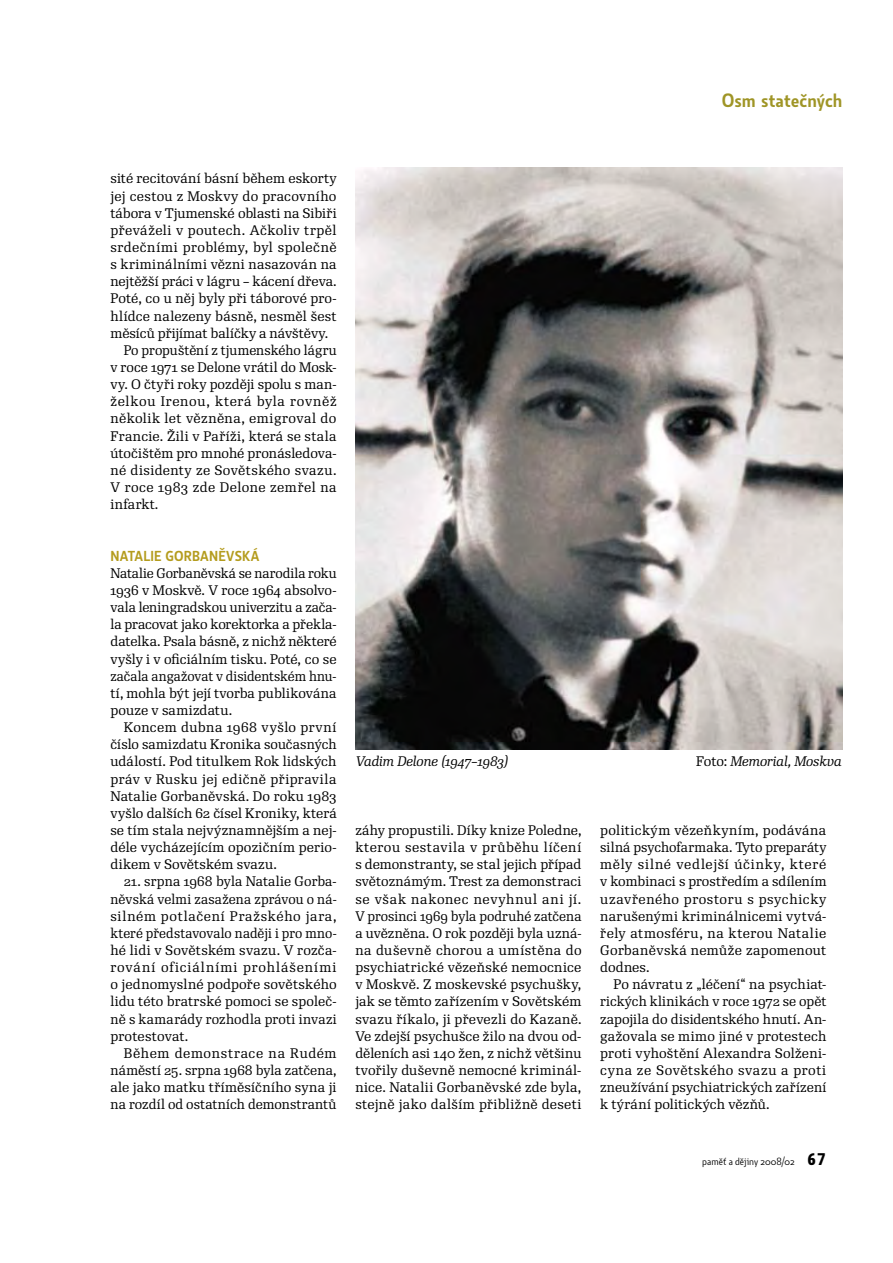
<style>
.page{position:relative;width:893px;height:1263px;background:#fff}
.page>*{position:absolute;margin:0;border:0;box-sizing:border-box;transform-origin:0 0}
.t1{font:600 18.75px "Botanika Std";color:#9f9526}
.t2{font:600 14.1px "Botanika Std";letter-spacing:.015em;color:#b49c1e}
.t3{font:13.35px/17.1px "Re Public Std";letter-spacing:.015em;color:#000;text-align:justify}
.t4{font:italic 13.35px "Re Public Std";letter-spacing:-.005em;color:#000}
.t5{font:13.35px "Re Public Std";letter-spacing:-.005em;color:#000}
.t6{font:13.35px "Re Public Std";letter-spacing:.035em;color:#000}
.t7{font:13.35px "Re Public Std";letter-spacing:.045em;color:#000}
.t8{font:10.2px "Botanika Std";color:#000}
.s1{font-style:normal}
.s2{font-family:"Botanika Mono";font-weight:700;font-size:16.35px}
</style>
<div class="page">
<img style="left:356px;top:167px;width:486px;height:582px">
<h1 class="t1" style="left:722px;top:93px;width:122px">Osm statečných</h1>
<p class="t3" style="left:110px;top:171px;width:228px">sité recitování básní během eskorty</p>
<p class="t3" style="left:110px;top:188px;width:228px">jej cestou z Moskvy do pracovního</p>
<p class="t3" style="left:110px;top:205px;width:228px">tábora v Tjumenské oblasti na Sibiři</p>
<p class="t3" style="left:110px;top:222px;width:228px">převáželi v poutech. Ačkoliv trpěl</p>
<p class="t6" style="left:110px;top:241px;width:228px">srdečními problémy, byl společně</p>
<p class="t3" style="left:110px;top:257px;width:228px">s kriminálními vězni nasazován na</p>
<p class="t3" style="left:110px;top:274px;width:228px">nejtěžší práci v lágru – kácení dřeva.</p>
<p class="t3" style="left:110px;top:291px;width:228px">Poté, co u něj byly při táborové pro-</p>
<p class="t3" style="left:110px;top:308px;width:228px">hlídce nalezeny básně, nesměl šest</p>
<p class="t5" style="left:110px;top:327px;width:219px">měsíců přijímat balíčky a návštěvy.</p>
<p class="t3" style="left:124px;top:342px;width:214px">Po propuštění z tjumenského lágru</p>
<p class="t3" style="left:110px;top:360px;width:228px">v roce 1971 se Delone vrátil do Mosk-</p>
<p class="t3" style="left:110px;top:377px;width:228px">vy. O čtyři roky později spolu s man-</p>
<p class="t7" style="left:110px;top:396px;width:228px">želkou Irenou, která byla rovněž</p>
<p class="t3" style="left:110px;top:411px;width:228px">několik let vězněna, emigroval do</p>
<p class="t3" style="left:110px;top:428px;width:227px">Francie. Žili v Paříži, která se stala</p>
<p class="t3" style="left:110px;top:445px;width:228px">útočištěm pro mnohé pronásledova-</p>
<p class="t3" style="left:110px;top:462px;width:228px">né disidenty ze Sovětského svazu.</p>
<p class="t3" style="left:110px;top:480px;width:228px">V roce 1983 zde Delone zemřel na</p>
<p class="t3" style="left:110px;top:497px;width:50px">infarkt.</p>
<p class="t2" style="left:110px;top:550px;width:150px">NATALIE GORBANĚVSKÁ</p>
<p class="t3" style="left:110px;top:565px;width:228px">Natalie Gorbaněvská se narodila roku 1936 v Moskvě. V roce 1964 absolvo&shy;vala leningradskou univerzitu a zača&shy;la pracovat jako korektorka a překla&shy;datelka. Psala básně, z nichž některé vyšly i v oficiálním tisku. Poté, co se začala angažovat v disidentském hnu&shy;tí, mohla být její tvorba publikována pouze v samizdatu.</p>
<p class="t3" style="left:110px;top:720px;width:228px;text-indent:13px">Koncem dubna 1968 vyšlo první číslo samizdatu Kronika současných událostí. Pod titulkem Rok lidských práv v Rusku jej edičně připravila Natalie Gorbaněvská. Do roku 1983 vyšlo dalších 62 čísel Kroniky, která se tím stala nejvýznamnějším a nej&shy;déle vycházejícím opozičním perio&shy;dikem v Sovětském svazu.</p>
<p class="t3" style="left:110px;top:874px;width:228px;text-indent:13px">21. srpna 1968 byla Natalie Gorba&shy;něvská velmi zasažena zprávou o ná&shy;silném potlačení Pražského jara, které představovalo naději i pro mno&shy;hé lidi v Sovětském svazu. V rozča&shy;rování oficiálními prohlášeními o jednomyslné podpoře sovětského lidu této bratrské pomoci se společ&shy;ně s kamarády rozhodla proti invazi protestovat.</p>
<p class="t3" style="left:110px;top:1045px;width:228px;text-indent:13px">Během demonstrace na Rudém náměstí 25. srpna 1968 byla zatčena, ale jako matku tříměsíčního syna ji na rozdíl od ostatních demonstrantů</p>
<p class="t4" style="left:356px;top:756px;width:154px">Vadim Delone (1947–1983)</p>
<p class="t4" style="left:696px;top:756px;width:147px"><span class="s1">Foto:</span> Memorial, Moskva</p>
<p class="t3" style="left:355px;top:823px;width:228px">záhy propustili. Díky knize Poledne, kterou sestavila v průběhu líčení s demonstranty, se stal jejich případ světoznámým. Trest za demonstraci se však nakonec nevyhnul ani jí.<br>V prosinci 1969 byla podruhé zatčena a uvězněna. O rok později byla uzná&shy;na duševně chorou a umístěna do psychiatrické vězeňské nemocnice v Moskvě. Z moskevské psychušky, jak se těmto zařízením v Sovětském svazu říkalo, ji převezli do Kazaně.<br>Ve zdejší psychušce žilo na dvou od&shy;děleních asi 140 žen, z nichž většinu tvořily duševně nemocné kriminál&shy;nice. Natalii Gorbaněvské zde byla, stejně jako dalším přibližně deseti</p>
<p class="t3" style="left:600px;top:823px;width:228px">politickým vězeňkyním, podávána silná psychofarmaka. Tyto preparáty měly silné vedlejší účinky, které v kombinaci s prostředím a sdílením uzavřeného prostoru s psychicky narušenými kriminálnicemi vytvá&shy;řely atmosféru, na kterou Natalie Gorbaněvská nemůže zapomenout dodnes.</p>
<p class="t3" style="left:600px;top:977px;width:228px;text-indent:13px">Po návratu z „léčení“ na psychiat&shy;rických klinikách v roce 1972 se opět zapojila do disidentského hnutí. An&shy;gažovala se mimo jiné v protestech proti vyhoštění Alexandra Solženi&shy;cyna ze Sovětského svazu a proti zneužívání psychiatrických zařízení k týrání politických vězňů.</p>
<p class="t8" style="left:702px;top:1156px;width:126px">paměť a dějiny 2008/02 <span class="s2">67</span></p>
</div>
